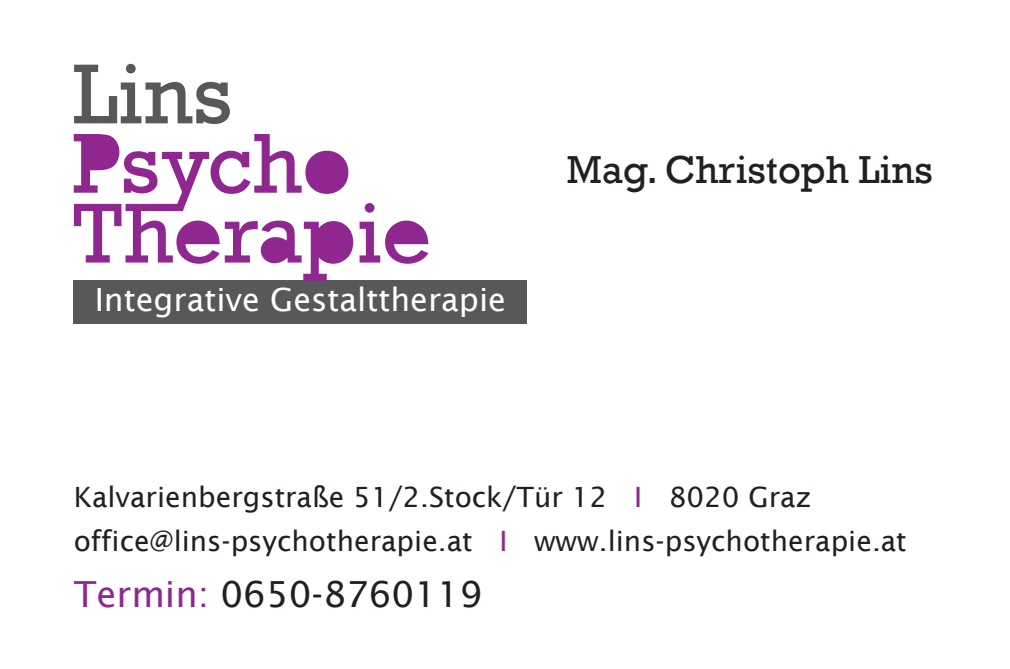
<style>
.page{position:relative;width:1010px;height:669px;background:#fff}
.page>*{position:absolute;margin:0;border:0;box-sizing:border-box;transform-origin:0 0}
.t1{font:40px "Rockwell";color:#231f20}
.t2{font:36px "Lucida Sans";color:#231f20}
.t3{font:32px "Lucida Sans";color:#fff}
.t4{font:28px/44px "Lucida Sans";color:#231f20}
.s1{color:#90268f}
</style>
<div class="page">
<div style="left:74px;top:281px;width:453px;height:43px;background:#57585a"></div>
<svg style="left:74px;top:64px;width:156px;height:60px"></svg>
<svg style="left:74px;top:134px;width:279px;height:147px"></svg>
<svg style="left:359px;top:203px;width:69px;height:61px"></svg>
<p class="t3" style="left:95px;top:282px;width:413px">Integrative Gestalttherapie</p>
<h1 class="t1" style="left:566px;top:147px;width:367px">Mag. Christoph Lins</h1>
<p class="t4" style="left:74px;top:475px;width:834px">Kalvarienbergstraße 51/2.Stock/Tür 12 <span class="s1">I</span> 8020 Graz office@lins-psychotherapie.at <span class="s1">I</span> www.lins-psychotherapie.at</p>
<p class="t2" style="left:74px;top:574px;width:410px"><span class="s1">Termin:</span> 0650-8760119</p>
</div>
